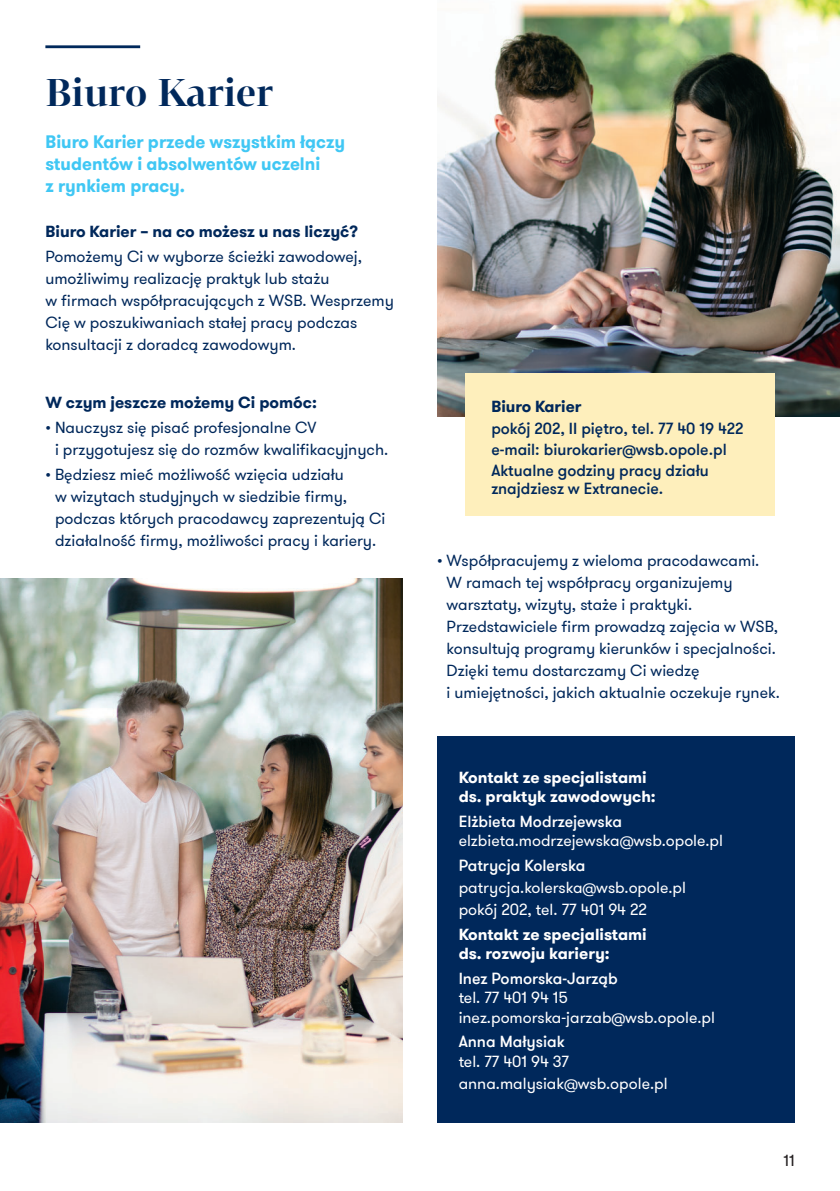
<style>
.page{position:relative;width:840px;height:1191px;background:#fff}
.page>*{position:absolute;margin:0;border:0;box-sizing:border-box;transform-origin:0 0}
.t1{font:600 38px "Tabac G1";color:#00285b}
.t2{font:700 18px/22px "GT Walsheim Pro";color:#40c7f4;scale:.96 1}
.t3{font:16px/22px "GT Walsheim Pro";color:#00285b}
.t4{font:16px/22px "GT Walsheim Pro";color:#fff}
.t5{font:500 16px/21.2px "GT Walsheim Pro";color:#00285b}
.t6{font:700 16px/19.2px "GT Walsheim Pro";color:#fff}
.t7{font:700 16px "GT Walsheim Pro";color:#00285b}
.t8{font:500 16px "GT Walsheim Pro";color:#fff}
.t9{font:16px "GT Walsheim Pro";color:#231f20}
</style>
<div class="page">
<img style="left:0;top:578px;width:403px;height:545px">
<hr style="left:45px;top:45px;width:95px;height:3px;background:#00285b">
<img style="left:437px;top:0;width:402px;height:416px">
<div style="left:437px;top:736px;width:357px;height:387px;background:#00285b"></div>
<div style="left:465px;top:373px;width:309px;height:143px;background:#feefbc"></div>
<h1 class="t1" style="left:45px;top:74px;width:229px">Biuro Karier</h1>
<p class="t2" style="left:45px;top:130px;width:313px">Biuro Karier przede wszystkim łączy studentów i absolwentów uczelni<br>z rynkiem pracy.</p>
<p class="t7" style="left:45px;top:221px;width:314px">Biuro Karier – na co możesz u nas liczyć?</p>
<p class="t3" style="left:45px;top:245px;width:350px">Pomożemy Ci w wyborze ścieżki zawodowej, umożliwimy realizację praktyk lub stażu<br>w firmach współpracujących z WSB. Wesprzemy Cię w poszukiwaniach stałej pracy podczas konsultacji z doradcą zawodowym.</p>
<p class="t7" style="left:45px;top:392px;width:273px">W czym jeszcze możemy Ci pomóc:</p>
<p class="t3" style="left:55px;top:416px;width:334px;text-indent:-10px">• Nauczysz się pisać profesjonalne CV<br>i przygotujesz się do rozmów kwalifikacyjnych.</p>
<p class="t3" style="left:55px;top:463px;width:332px;text-indent:-10px">• Będziesz mieć możliwość wzięcia udziału<br>w wizytach studyjnych w siedzibie firmy, podczas których pracodawcy zaprezentują Ci działalność firmy, możliwości pracy i kariery.</p>
<p class="t7" style="left:491px;top:396px;width:92px">Biuro Karier</p>
<p class="t5" style="left:491px;top:417px;width:253px">pokój 202, II piętro, tel. 77 40 19 422 e-mail: biurokarier@wsb.opole.pl<br>Aktualne godziny pracy działu</p>
<p class="t5" style="left:491px;top:477px;width:173px">znajdziesz w Extranecie.</p>
<p class="t3" style="left:446px;top:549px;width:334px;text-indent:-10px">• Współpracujemy z wieloma pracodawcami.<br>W ramach tej współpracy organizujemy warsztaty, wizyty, staże i praktyki.<br>Przedstawiciele firm prowadzą zajęcia w WSB, konsultują programy kierunków i specjalności.<br>Dzięki temu dostarczamy Ci wiedzę<br>i umiejętności, jakich aktualnie oczekuje rynek.</p>
<p class="t6" style="left:458px;top:767px;width:198px">Kontakt ze specjalistami ds. praktyk zawodowych:</p>
<p class="t8" style="left:458px;top:811px;width:165px">Elżbieta Modrzejewska</p>
<p class="t4" style="left:458px;top:829px;width:266px">elzbieta.modrzejewska@wsb.opole.pl</p>
<p class="t8" style="left:458px;top:855px;width:128px">Patrycja Kolerska</p>
<p class="t4" style="left:458px;top:876px;width:229px">patrycja.kolerska@wsb.opole.pl pokój 202, tel. 77 401 94 22</p>
<p class="t6" style="left:458px;top:924px;width:189px">Kontakt ze specjalistami ds. rozwoju kariery:</p>
<p class="t8" style="left:458px;top:968px;width:160px">Inez Pomorska-Jarząb</p>
<p class="t4" style="left:458px;top:988px;width:258px;line-height:19.2px">tel. 77 401 94 15 inez.pomorska-jarzab@wsb.opole.pl</p>
<p class="t8" style="left:458px;top:1031px;width:107px">Anna Małysiak</p>
<p class="t4" style="left:458px;top:1049px;width:210px">tel. 77 401 94 37 anna.malysiak@wsb.opole.pl</p>
<p class="t9" style="left:783px;top:1150px;width:13px">11</p>
</div>
